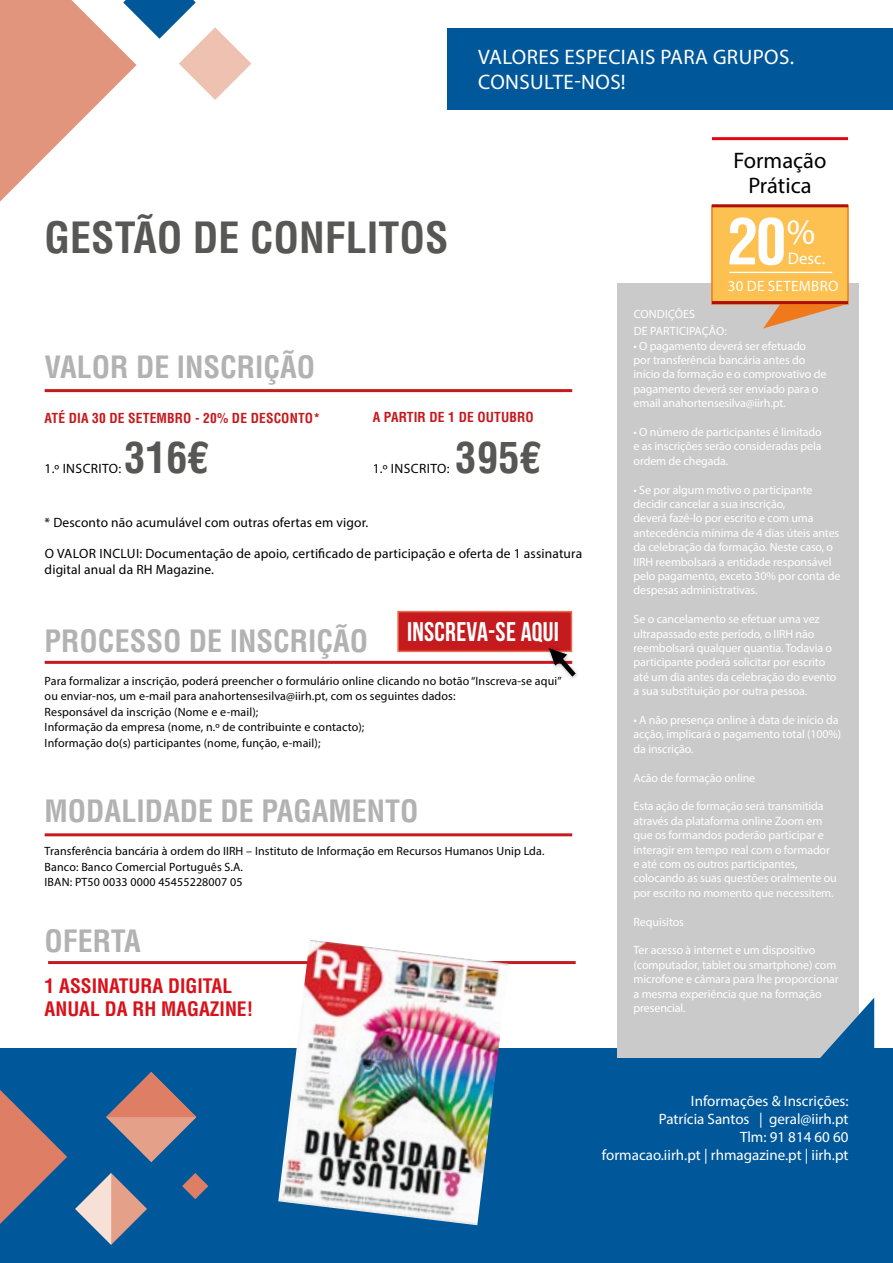
<style>
.page{position:relative;width:893px;height:1263px;background:#fff}
.page>*{position:absolute;margin:0;border:0;box-sizing:border-box;transform-origin:0 0}
.t1{font:700 condensed 62.4px "Helvetica";color:#fff}
.t2{font:700 condensed 42px "Helvetica";color:#575756}
.t3{font:700 condensed 30px "Helvetica";color:#b3b2b2}
.t4{font:700 27px "Bebas Neue";letter-spacing:.01em;color:#fff}
.t5{font:22.5px/25.5px "Myriad Pro";color:#000;text-align:center}
.t6{font:21px/25.5px "Myriad Pro";letter-spacing:.02em;color:#fff}
.t7{font:700 condensed 19.5px/23.4px "Helvetica";color:#d8111a}
.t8{font:16.8px "Myriad Pro";color:#fff}
.t9{font:15px/18px "Myriad Pro";color:#fff;text-align:right}
.t10{font:15px "Myriad Pro";letter-spacing:.02em;color:#fff}
.t11{font:13.5px/15.6px "Myriad Pro";letter-spacing:.01em;color:#000}
.t12{font:700 condensed 13.5px "Helvetica";letter-spacing:.01em;color:#c51a1e}
.t13{font:13.5px "Myriad Pro";letter-spacing:.03em;color:#000}
.t14{font:12px/14.4px "Myriad Pro";letter-spacing:-.01em;color:#fff}
.t15{font:12px/15.6px "Myriad Pro";letter-spacing:.01em;color:#000}
.t16{font:12px/17.1px "Myriad Pro";letter-spacing:.01em;color:#fff}
</style>
<div class="page">
<div style="left:447px;top:29px;width:446px;height:81px;background:#00589a"></div>
<div style="left:0;top:1048px;width:893px;height:215px;background:#00589a"></div>
<svg style="left:0;top:1090px;width:67px;height:134px"></svg>
<svg style="left:182px;top:1173px;width:26px;height:26px"></svg>
<svg style="left:106px;top:1072px;width:90px;height:90px"></svg>
<svg style="left:75px;top:1173px;width:72px;height:72px"></svg>
<svg style="left:0;top:0;width:251px;height:202px"></svg>
<div style="left:617px;top:284px;width:241px;height:774px;background:#cacaca"></div>
<svg style="left:820px;top:997px;width:54px;height:61px"></svg>
<hr style="left:45px;top:389px;width:527px;height:3px;background:#c51a1e">
<hr style="left:45px;top:833px;width:527px;height:3px;background:#c51a1e">
<hr style="left:45px;top:661px;width:527px;height:3px;background:#c51a1e">
<hr style="left:48px;top:961px;width:528px;height:3px;background:#c51a1e">
<div style="left:397px;top:611px;width:175px;height:41px;background:#c51a1e;border:2px solid #ed694b"></div>
<div style="left:545px;top:645px;width:35px;height:36px;background:#000;opacity:.26"></div>
<svg style="left:549px;top:648px;width:27px;height:29px"></svg>
<svg style="left:763px;top:305px;width:81px;height:24px"></svg>
<div style="left:711px;top:205px;width:138px;height:100px;background:#fcc151;border:2px solid #ef791b"></div>
<hr style="left:729px;top:272px;width:103px;height:1px;background:#fff">
<hr style="left:712px;top:137px;width:136px;height:3px;background:#e30613">
<hr style="left:712px;top:204px;width:136px;height:3px;background:#ae0f0a">
<hr style="left:712px;top:301px;width:136px;height:3px;background:#ae0f0a">
<img style="left:278px;top:940px;width:231px;height:285px">
<h3 class="t6" style="left:478px;top:44px;width:317px">VALORES ESPECIAIS PARA GRUPOS.<br>CONSULTE-NOS!</h3>
<h2 class="t2" style="left:45px;top:211px;width:405px">GESTÃO DE CONFLITOS</h2>
<h3 class="t3" style="left:45px;top:348px;width:272px">VALOR DE INSCRIÇÃO</h3>
<p class="t12" style="left:45px;top:409px;width:277px">ATÉ DIA 30 DE SETEMBRO - 20% DE DESCONTO*</p>
<h2 class="t2" style="left:124px;top:431px;width:85px">316€</h2>
<p class="t13" style="left:45px;top:460px;width:78px">1.º INSCRITO:</p>
<p class="t12" style="left:373px;top:409px;width:163px">A PARTIR DE 1 DE OUTUBRO</p>
<h2 class="t2" style="left:456px;top:431px;width:87px">395€</h2>
<p class="t13" style="left:373px;top:460px;width:78px">1.º INSCRITO:</p>
<p class="t11" style="left:45px;top:514px;width:325px">* Desconto não acumulável com outras ofertas em vigor.</p>
<p class="t11" style="left:45px;top:545px;width:539px">O VALOR INCLUI: Documentação de apoio, certificado de participação e oferta de 1 assinatura digital anual da RH Magazine.</p>
<h3 class="t4" style="left:407px;top:617px;width:153px">INSCREVA-SE AQUI</h3>
<h3 class="t3" style="left:45px;top:622px;width:325px">PROCESSO DE INSCRIÇÃO</h3>
<p class="t15" style="left:45px;top:672px;width:519px">Para formalizar a inscrição, poderá preencher o formulário online clicando no botão “Inscreva-se aqui” ou enviar-nos, um e-mail para anahortensesilva@iirh.pt, com os seguintes dados:<br>Responsável da inscrição (Nome e e-mail);<br>Informação da empresa (nome, n.º de contribuinte e contacto);<br>Informação do(s) participantes (nome, função, e-mail);</p>
<h3 class="t3" style="left:45px;top:793px;width:375px">MODALIDADE DE PAGAMENTO</h3>
<p class="t15" style="left:45px;top:843px;width:501px">Transferência bancária à ordem do IIRH – Instituto de Informação em Recursos Humanos Unip Lda.<br>Banco: Banco Comercial Português S.A.<br>IBAN: PT50 0033 0000 45455228007 05</p>
<h3 class="t3" style="left:45px;top:923px;width:98px">OFERTA</h3>
<h3 class="t7" style="left:45px;top:974px;width:210px">1 ASSINATURA DIGITAL<br>ANUAL DA RH MAGAZINE!</h3>
<h3 class="t5" style="left:733px;top:147px;width:94px">Formação<br>Prática</h3>
<h1 class="t1" style="left:727px;top:203px;width:90px">20<sup>%</sup></h1>
<h3 class="t8" style="left:788px;top:248px;width:39px">Desc.</h3>
<p class="t10" style="left:728px;top:276px;width:112px">30 DE SETEMBRO</p>
<p class="t16" style="left:634px;top:305px;width:95px">CONDIÇÕES<br>DE PARTICIPAÇÃO:</p>
<p class="t14" style="left:634px;top:338px;width:194px">• O pagamento deverá ser efetuado<br>por transferência bancária antes do início da formação e o comprovativo de pagamento deverá ser enviado para o email anahortensesilva@iirh.pt.</p>
<p class="t14" style="left:634px;top:425px;width:190px;text-align:justify">• O número de participantes é limitado e as inscrições serão consideradas pela ordem de chegada.</p>
<p class="t14" style="left:634px;top:482px;width:208px">• Se por algum motivo o participante decidir cancelar a sua inscrição,<br>deverá fazê-lo por escrito e com uma antecedência mínima de 4 dias úteis antes da celebração da formação. Neste caso, o IIRH reembolsará a entidade responsável pelo pagamento, exceto 30% por conta de despesas administrativas.</p>
<p class="t14" style="left:634px;top:612px;width:204px">Se o cancelamento se efetuar uma vez ultrapassado este período, o IIRH não reembolsará qualquer quantia. Todavia o participante poderá solicitar por escrito até um dia antes da celebração do evento a sua substituição por outra pessoa.</p>
<p class="t14" style="left:634px;top:713px;width:209px">• A não presença online à data de início da acção, implicará o pagamento total (100%) da inscrição.</p>
<p class="t14" style="left:634px;top:770px;width:123px">Acão de formação online</p>
<p class="t14" style="left:634px;top:799px;width:205px">Esta ação de formação será transmitida através da plataforma online Zoom em que os formandos poderão participar e interagir em tempo real com o formador e até com os outros participantes, colocando as suas questões oralmente ou por escrito no momento que necessitem.</p>
<p class="t14" style="left:634px;top:914px;width:52px">Requisitos</p>
<p class="t14" style="left:634px;top:943px;width:207px">Ter acesso à internet e um dispositivo (computador, tablet ou smartphone) com microfone e câmara para lhe proporcionar a mesma experiência que na formação presencial.</p>
<p class="t9" style="left:602px;top:1091px;width:248px">Informações &amp; Inscrições:<br>Patrícia Santos | geral@iirh.pt<br>Tlm: 91 814 60 60<br>formacao.iirh.pt | rhmagazine.pt | iirh.pt</p>
</div>
